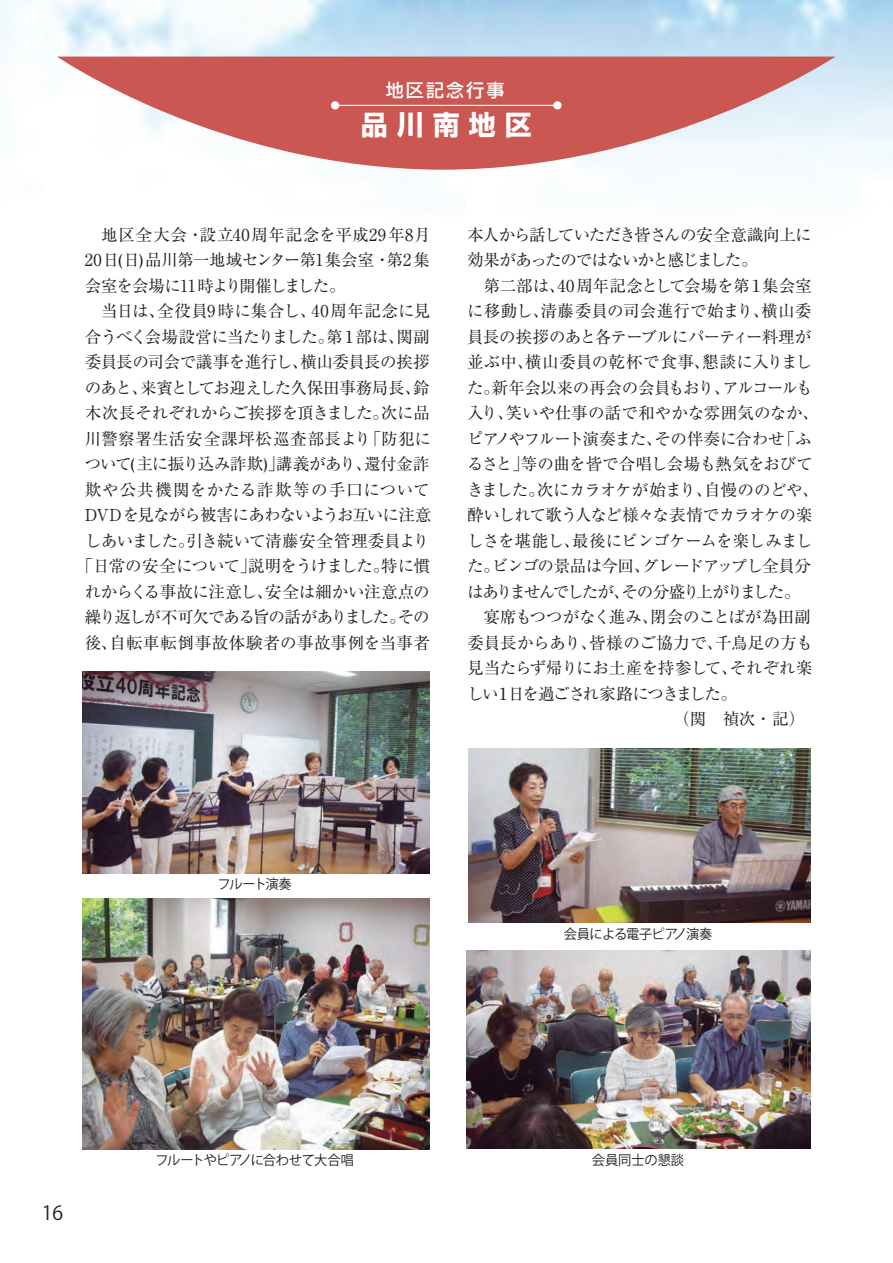
<style>
.page{position:relative;width:893px;height:1263px;background:#fff}
.page>*{position:absolute;margin:0;border:0;box-sizing:border-box;transform-origin:0 0}
.t1{font:700 27px "Shin Go Pro";color:#fff}
.t2{font:19.5px "Koz Go Pro";color:#231f20}
.t3{font:500 18px "Shin Go Pro";letter-spacing:.12em;color:#fff}
.t4{font:16.5px/25.5px "Ryumin Pro";letter-spacing:-.03em;color:#231f20}
.t5{font:16.5px "Ryumin Pro";letter-spacing:.03em;color:#231f20}
.t6{font:16.5px "Ryumin Pro";letter-spacing:.02em;color:#231f20}
.t7{font:16.5px "Ryumin Pro";letter-spacing:-.05em;color:#231f20}
.t8{font:16.5px "Ryumin Pro";letter-spacing:-.055em;color:#231f20}
.t9{font:16.5px "Ryumin Pro";letter-spacing:-.08em;color:#231f20}
.t10{font:16.5px "Ryumin Pro";letter-spacing:-.01em;color:#231f20}
.t11{font:16.5px "Ryumin Pro";letter-spacing:.05em;color:#231f20}
.t12{font:16.5px "Ryumin Pro";letter-spacing:-.065em;color:#231f20}
.t13{font:13.5px "Koz Go Pro";letter-spacing:-.03em;color:#231f20}
.t14{font:13.5px "Koz Go Pro";letter-spacing:-.065em;color:#231f20}
.t15{font:13.5px "Koz Go Pro";letter-spacing:-.005em;color:#231f20}
</style>
<div class="page">
<svg style="left:57px;top:57px;width:778px;height:113px;fill:#ca5751"></svg>
<hr style="left:335px;top:105px;width:223px;height:1px;background:#fff">
<div style="left:331px;top:101px;width:8px;height:8px;background:#fff;border-radius:50%"></div>
<div style="left:553px;top:101px;width:9px;height:8px;background:#fff;border-radius:50%"></div>
<img style="left:83px;top:672px;width:346px;height:201px">
<img style="left:466px;top:950px;width:345px;height:199px">
<img style="left:83px;top:899px;width:346px;height:251px">
<img style="left:468px;top:748px;width:343px;height:175px">
<p class="t3" style="left:386px;top:76px;width:120px">地区記念行事</p>
<h1 class="t1" style="left:361px;top:104px;width:172px">品 川 南 地 区</h1>
<p class="t5" style="left:85px;top:222px;width:347px">　地区全大会・設立40周年記念を平成29年8月</p>
<p class="t4" style="left:85px;top:246px;width:347px">20日(日)品川第一地域センター第1集会室・第2集</p>
<p class="t12" style="left:85px;top:273px;width:262px">会室を会場に11時より開催しました。</p>
<p class="t6" style="left:85px;top:298px;width:347px">　当日は、全役員9時に集合し、40周年記念に見</p>
<p class="t7" style="left:85px;top:324px;width:347px">合うべく会場設営に当たりました。第１部は、関副</p>
<p class="t4" style="left:85px;top:348px;width:347px">委員長の司会で議事を進行し、横山委員長の挨拶</p>
<p class="t4" style="left:85px;top:374px;width:346px">のあと、来賓としてお迎えした久保田事務局長、鈴</p>
<p class="t4" style="left:85px;top:399px;width:347px">木次長それぞれからご挨拶を頂きました。次に品</p>
<p class="t5" style="left:85px;top:425px;width:348px">川警察署生活安全課坪松巡査部長より「防犯に</p>
<p class="t4" style="left:85px;top:450px;width:346px">ついて(主に振り込み詐欺)」講義があり、還付金詐</p>
<p class="t11" style="left:85px;top:476px;width:346px">欺や公共機関をかたる詐欺等の手口について</p>
<p class="t8" style="left:85px;top:502px;width:348px">DVDを見ながら被害にあわないようお互いに注意</p>
<p class="t10" style="left:85px;top:527px;width:346px">しあいました。引き続いて清藤安全管理委員より</p>
<p class="t4" style="left:77px;top:552px;width:355px">「日常の安全について」説明をうけました。特に慣</p>
<p class="t4" style="left:85px;top:578px;width:346px">れからくる事故に注意し、安全は細かい注意点の</p>
<p class="t9" style="left:85px;top:604px;width:346px">繰り返しが不可欠である旨の話がありました。その</p>
<p class="t5" style="left:85px;top:629px;width:347px">後、自転車転倒事故体験者の事故事例を当事者</p>
<p class="t4" style="left:467px;top:221px;width:353px">本人から話していただき皆さんの安全意識向上に効果があったのではないかと感じました。<br>　第二部は、40周年記念として会場を第１集会室に移動し、清藤委員の司会進行で始まり、横山委員長の挨拶のあと各テーブルにパーティー料理が並ぶ中、横山委員の乾杯で食事、懇談に入りました。新年会以来の再会の会員もおり、アルコールも入り、笑いや仕事の話で和やかな雰囲気のなか、ピアノやフルート演奏また、その伴奏に合わせ「ふるさと」等の曲を皆で合唱し会場も熱気をおびてきました。次にカラオケが始まり、自慢ののどや、酔いしれて歌う人など様々な表情でカラオケの楽しさを堪能し、最後にビンゴケームを楽しみました。ビンゴの景品は今回、グレードアップし全員分はありませんでしたが、その分盛り上がりました。　宴席もつつがなく進み、閉会のことばが為田副委員長からあり、皆様のご協力で、千鳥足の方も見当たらず帰りにお土産を持参して、それぞれ楽しい１日を過ごされ家路につきました。</p>
<p class="t13" style="left:218px;top:875px;width:76px">フルート演奏</p>
<p class="t13" style="left:564px;top:925px;width:150px">会員による電子ピアノ演奏</p>
<p class="t2" style="left:42px;top:1200px;width:23px">16</p>
<p class="t14" style="left:155px;top:1151px;width:200px">フルートやピアノに合わせて大合唱</p>
<p class="t15" style="left:592px;top:1151px;width:94px">会員同士の懇談</p>
</div>
